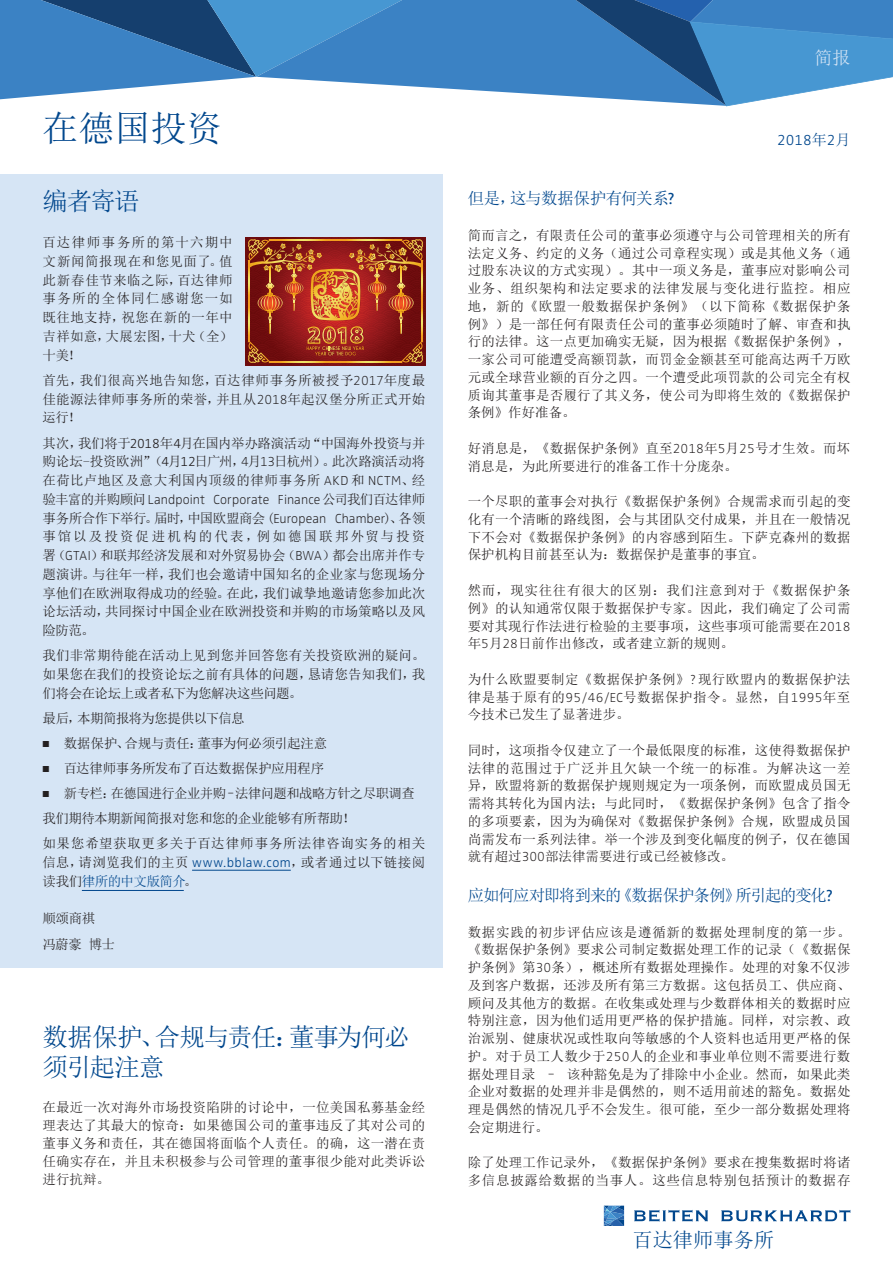
<style>
.page{position:relative;width:893px;height:1263px;background:#fff}
.page>*{position:absolute;margin:0;border:0;box-sizing:border-box;transform-origin:0 0}
.t1{font:36px "Sim Sun";color:#01478d}
._1-Überschrift_17_pt{font:25.5px/30.6px "Sim Sun";letter-spacing:-.05em;color:#01478d}
.t2{font:20.25px "Sim Sun";color:#01478d}
.t3{font:18px "Sim Sun";color:#d6e5f5}
._3-Überschrift_11_pt{font:16.5px "Sim Sun";letter-spacing:-.055em;color:#01478d}
._3-Überschrift_11_pt-2{font:16.5px "Sim Sun";letter-spacing:-.03em;color:#01478d}
.t4{font:300 15px "Zwo OT";color:#01478d}
.Fließtext_9_pt{font:13.5px/17.7px "Sim Sun";letter-spacing:.015em;color:#231f20;text-align:justify}
.Editorial_Fließtext{font:13.5px/18.8px "Sim Sun";letter-spacing:-.01em;color:#231f20;text-align:justify}
.Fließtext_9_pt-2{font:13.5px/17.7px "Sim Sun";letter-spacing:.05em;color:#231f20}
.Editorial_Fließtext-2{font:13.5px "Sim Sun";letter-spacing:-.04em;color:#231f20}
.Editorial_Fließtext-3{font:13.5px "Sim Sun";letter-spacing:-.035em;color:#231f20}
.Editorial_Fließtext-4{font:13.5px "Sim Sun";letter-spacing:-.03em;color:#231f20}
.Editorial_Fließtext-5{font:13.5px "Sim Sun";letter-spacing:-.045em;color:#231f20}
.s1{font-family:"Zwo OT";font-weight:300;font-stretch:expanded}
.s2{font-family:"Zwo OT";font-weight:300}
.s3{font-family:"Zwo OT";font-weight:300;font-stretch:expanded;font-size:9px}
.s4{font-family:"Zwo OT";font-weight:300;color:#01478d}
.s5{color:#01478d}
.s6{font-family:"Sim Sun";font-weight:400}
.s7{font-family:"Zwo OT"}
</style>
<div class="page">
<div style="left:429px;top:0;width:129px;height:96px;background:#3b82c4"></div>
<svg style="left:0;top:0;width:429px;height:100px"></svg>
<svg style="left:558px;top:0;width:335px;height:107px"></svg>
<svg style="left:634px;top:1210px;width:74px;height:11px"></svg>
<svg style="left:604px;top:1205px;width:20px;height:21px"></svg>
<svg style="left:721px;top:1210px;width:129px;height:11px"></svg>
<div style="left:0;top:174px;width:442px;height:794px;background:#d6e5f5"></div>
<hr style="left:192px;top:870px;width:99px;height:1px;background:#01478d">
<hr style="left:82px;top:890px;width:102px;height:1px;background:#01478d">
<img style="left:246px;top:237px;width:179px;height:128px">
<h1 class="t1" style="left:43px;top:110px;width:181px">在德国投资</h1>
<p class="_1-Überschrift_17_pt" style="left:43px;top:185px;width:99px">编者寄语</p>
<p class="Editorial_Fließtext" style="left:43px;top:233px;width:192px">百达律师事务所的第十六期中文新闻简报现在和您见面了。值此新春佳节来临之际，百达律师事务所的全体同仁感谢您一如既往地支持，祝您在新的一年中吉祥如意，大展宏图，十犬（全）十美！</p>
<p class="Editorial_Fließtext" style="left:43px;top:371px;width:384px">首先，我们很高兴地告知您，百达律师事务所被授予<span class="s1">2017</span>年度最佳能源法律师事务所的荣誉，并且从<span class="s1">2018</span>年起汉堡分所正式开始运行！</p>
<p class="Editorial_Fließtext" style="left:43px;top:433px;width:384px">其次，我们将于<span class="s2">2018</span>年<span class="s2">4</span>月在国内举办路演活动“中国海外投资与并购论坛-投资欧洲”（<span class="s2">4</span>月<span class="s2">12</span>日广州，<span class="s1">4</span>月<span class="s1">13</span>日杭州）。此次路演活动将在荷比卢地区及意大利国内顶级的律师事务所 <span class="s1">AKD</span> 和 <span class="s1">NCTM</span>、经验丰富的并购顾问<span class="s1">Landpoint Corporate Finance</span>公司我们百达律师事务所合作下举行。届时，中国欧盟商会(<span class="s1">European Chamber</span>)、各领事馆以及投资促进机构的代表，例如德国联邦外贸与投资署（<span class="s1">GTAI</span>）和联邦经济发展和对外贸易协会（<span class="s1">BWA</span>）都会出席并作专题演讲。与往年一样，我们也会邀请中国知名的企业家与您现场分享他们在欧洲取得成功的经验。在此，我们诚挚地邀请您参加此次论坛活动，共同探讨中国企业在欧洲投资和并购的市场策略以及风险防范。</p>
<p class="Editorial_Fließtext" style="left:43px;top:646px;width:384px">我们非常期待能在活动上见到您并回答您有关投资欧洲的疑问。如果您在我们的投资论坛之前有具体的问题，恳请您告知我们，我们将会在论坛上或者私下为您解决这些问题。</p>
<p class="Editorial_Fließtext-5" style="left:43px;top:711px;width:204px">最后，本期简报将为您提供以下信息</p>
<p class="Editorial_Fließtext" style="left:43px;top:734px;width:286px"><span class="s3">■</span> 数据保护、合规与责任：董事为何必须引起注意</p>
<p class="Editorial_Fließtext-4" style="left:43px;top:761px;width:283px"><span class="s3">■</span> 百达律师事务所发布了百达数据保护应用程序</p>
<p class="Editorial_Fließtext-2" style="left:43px;top:786px;width:374px"><span class="s3">■</span> 新专栏：在德国进行企业并购–法律问题和战略方针之尽职调查</p>
<p class="Editorial_Fließtext-3" style="left:43px;top:812px;width:314px">我们期待本期新闻简报对您和您的企业能够有所帮助！</p>
<p class="Editorial_Fließtext" style="left:43px;top:834px;width:384px">如果您希望获取更多关于百达律师事务所法律咨询实务的相关信息，请浏览我们的主页 <span class="s4">www.bblaw.com</span>，或者通过以下链接阅读我们<span class="s5">律所的中文版简介</span>。</p>
<p class="Editorial_Fließtext" style="left:43px;top:909px;width:54px">顺颂商祺</p>
<p class="Editorial_Fließtext" style="left:43px;top:934px;width:74px">冯蔚豪 博士</p>
<p class="_1-Überschrift_17_pt" style="left:43px;top:1021px;width:369px">数据保护、合规与责任：董事为何必须引起注意</p>
<p class="Fließtext_9_pt" style="left:43px;top:1098px;width:384px">在最近一次对海外市场投资陷阱的讨论中，一位美国私募基金经理表达了其最大的惊奇：如果德国公司的董事违反了其对公司的董事义务和责任，其在德国将面临个人责任。的确，这一潜在责任确实存在，并且未积极参与公司管理的董事很少能对此类诉讼进行抗辩。</p>
<h3 class="t3" style="left:814px;top:48px;width:37px">简报</h3>
<p class="t4" style="left:777px;top:131px;width:75px">2018<span class="s6">年</span>2<span class="s6">月</span></p>
<p class="_3-Überschrift_11_pt-2" style="left:468px;top:190px;width:209px">但是，这与数据保护有何关系<span class="s7">?</span></p>
<p class="Fließtext_9_pt" style="left:468px;top:226px;width:384px">简而言之，有限责任公司的董事必须遵守与公司管理相关的所有法定义务、约定的义务（通过公司章程实现）或是其他义务（通过股东决议的方式实现）。其中一项义务是，董事应对影响公司业务、组织架构和法定要求的法律发展与变化进行监控。相应地，新的《欧盟一般数据保护条例》（以下简称《数据保护条例》）是一部任何有限责任公司的董事必须随时了解、审查和执行的法律。这一点更加确实无疑，因为根据《数据保护条例》，一家公司可能遭受高额罚款，而罚金金额甚至可能高达两千万欧元或全球营业额的百分之四。一个遭受此项罚款的公司完全有权质询其董事是否履行了其义务，使公司为即将生效的《数据保护条例》作好准备。</p>
<p class="Fließtext_9_pt" style="left:468px;top:439px;width:384px">好消息是，《数据保护条例》直至<span class="s1">2018</span>年<span class="s1">5</span>月<span class="s1">25</span>号才生效。而坏消息是，为此所要进行的准备工作十分庞杂。</p>
<p class="Fließtext_9_pt" style="left:468px;top:492px;width:384px">一个尽职的董事会对执行《数据保护条例》合规需求而引起的变化有一个清晰的路线图，会与其团队交付成果，并且在一般情况下不会对《数据保护条例》的内容感到陌生。下萨克森州的数据保护机构目前甚至认为：数据保护是董事的事宜。</p>
<p class="Fließtext_9_pt" style="left:468px;top:581px;width:384px">然而，现实往往有很大的区别：我们注意到对于《数据保护条例》的认知通常仅限于数据保护专家。因此，我们确定了公司需要对其现行作法进行检验的主要事项，这些事项可能需要在<span class="s1">2018</span>年<span class="s1">5</span>月<span class="s1">28</span>日前作出修改，或者建立新的规则。</p>
<p class="Fließtext_9_pt" style="left:468px;top:670px;width:384px">为什么欧盟要制定《数据保护条例》<span class="s1">?</span>现行欧盟内的数据保护法律是基于原有的<span class="s1">95/46/EC</span>号数据保护指令。显然，自<span class="s1">1995</span>年至今技术已发生了显著进步。</p>
<p class="Fließtext_9_pt" style="left:468px;top:741px;width:384px">同时，这项指令仅建立了一个最低限度的标准，这使得数据保护法律的范围过于广泛并且欠缺一个统一的标准。为解决这一差异，欧盟将新的数据保护规则规定为一项条例，而欧盟成员国无需将其转化为国内法；与此同时，《数据保护条例》包含了指令的多项要素，因为为确保对《数据保护条例》合规，欧盟成员国尚需发布一系列法律。举一个涉及到变化幅度的例子，仅在德国就有超过<span class="s1">300</span>部法律需要进行或已经被修改。</p>
<p class="_3-Überschrift_11_pt" style="left:468px;top:887px;width:367px">应如何应对即将到来的《数据保护条例》所引起的变化<span class="s7">?</span></p>
<p class="Fließtext_9_pt" style="left:468px;top:923px;width:384px">数据实践的初步评估应该是遵循新的数据处理制度的第一步。《数据保护条例》要求公司制定数据处理工作的记录（《数据保护条例》第<span class="s1">30</span>条），概述所有数据处理操作。处理的对象不仅涉及到客户数据，还涉及所有第三方数据。这包括员工、供应商、顾问及其他方的数据。在收集或处理与少数群体相关的数据时应特别注意，因为他们适用更严格的保护措施。同样，对宗教、政治派别、健康状况或性取向等敏感的个人资料也适用更严格的保护。对于员工人数少于<span class="s1">250</span>人的企业和事业单位则不需要进行数据处理目录 – 该种豁免是为了排除中小企业。然而，如果此类企业对数据的处理并非是偶然的，则不适用前述的豁免。数据处理是偶然的情况几乎不会发生。很可能，至少一部分数据处理将会定期进行。</p>
<p class="Fließtext_9_pt-2" style="left:468px;top:1154px;width:384px">除了处理工作记录外，《数据保护条例》要求在搜集数据时将诸多信息披露给数据的当事人。这些信息特别包括预计的数据存</p>
<h3 class="t2" style="left:632px;top:1229px;width:143px">百达律师事务所</h3>
</div>
